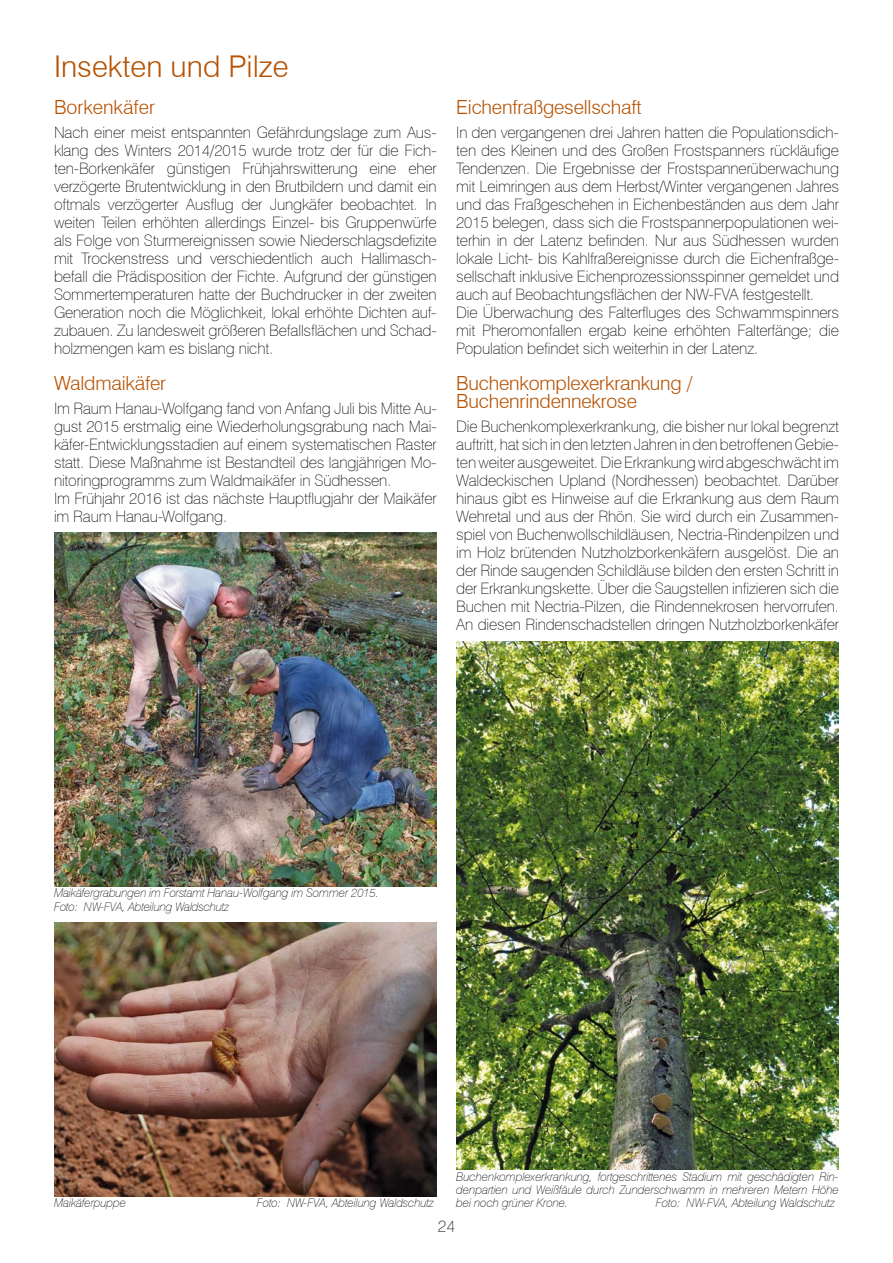
<style>
.page{position:relative;width:893px;height:1263px;background:#fff}
.page>*{position:absolute;margin:0;border:0;box-sizing:border-box;transform-origin:0 0}
.t1{font:300 30px "Swiss 721 BT";color:#b75100}
.t2{font:300 19.5px/18px "Swiss 721 BT";letter-spacing:-.01em;color:#b75100}
.t3{font:100 16.5px "Swiss 721 BT";color:#000}
.t4{font:100 15.75px/18px "Swiss 721 BT";letter-spacing:-.01em;color:#000;text-align:justify}
.t5{font:italic 100 12px/12.8px "Swiss 721 BT";letter-spacing:-.01em;color:#000}
</style>
<div class="page">
<img style="left:54px;top:533px;width:383px;height:353px">
<img style="left:54px;top:922px;width:383px;height:274px">
<img style="left:456px;top:641px;width:383px;height:528px">
<h1 class="t1" style="left:54px;top:48px;width:236px">Insekten und Pilze</h1>
<p class="t2" style="left:54px;top:98px;width:103px">Borkenkäfer</p>
<p class="t4" style="left:54px;top:123px;width:384px">Nach einer meist entspannten Gefährdungslage zum Aus&shy;klang des Winters 2014/2015 wurde trotz der für die Fich&shy;ten-Borkenkäfer günstigen Frühjahrswitterung eine eher verzögerte Brutentwicklung in den Brutbildern und damit ein oftmals verzögerter Ausflug der Jungkäfer beobachtet. In weiten Teilen erhöhten allerdings Einzel- bis Gruppenwürfe als Folge von Sturmereignissen sowie Niederschlagsdefizite mit Trockenstress und verschiedentlich auch Hallimasch&shy;befall die Prädisposition der Fichte. Aufgrund der günstigen Sommertemperaturen hatte der Buchdrucker in der zweiten Generation noch die Möglichkeit, lokal erhöhte Dichten auf&shy;zubauen. Zu landesweit größeren Befallsflächen und Schad&shy;holzmengen kam es bislang nicht.</p>
<p class="t2" style="left:54px;top:374px;width:114px">Waldmaikäfer</p>
<p class="t4" style="left:54px;top:399px;width:384px;text-align:left">Im Raum Hanau-Wolfgang fand von Anfang Juli bis Mitte Au&shy;gust 2015 erstmalig eine Wiederholungsgrabung nach Mai&shy;käfer-Entwicklungsstadien auf einem systematischen Raster statt. Diese Maßnahme ist Bestandteil des langjährigen Mo&shy;nitoringprogramms zum Waldmaikäfer in Südhessen.<br>Im Frühjahr 2016 ist das nächste Hauptflugjahr der Maikäfer im Raum Hanau-Wolfgang.</p>
<p class="t2" style="left:456px;top:98px;width:187px">Eichenfraßgesellschaft</p>
<p class="t4" style="left:456px;top:123px;width:384px;text-align:left">In den vergangenen drei Jahren hatten die Populationsdich&shy;ten des Kleinen und des Großen Frostspanners rückläufige Tendenzen. Die Ergebnisse der Frostspannerüberwachung mit Leimringen aus dem Herbst/Winter vergangenen Jahres und das Fraßgeschehen in Eichenbeständen aus dem Jahr 2015 belegen, dass sich die Frostspannerpopulationen wei&shy;terhin in der Latenz befinden. Nur aus Südhessen wurden lokale Licht- bis Kahlfraßereignisse durch die Eichenfraßge&shy;sellschaft inklusive Eichenprozessionsspinner gemeldet und auch auf Beobachtungsflächen der NW-FVA festgestellt.<br>Die Überwachung des Falterfluges des Schwammspinners mit Pheromonfallen ergab keine erhöhten Falterfänge; die Population befindet sich weiterhin in der Latenz.</p>
<p class="t2" style="left:456px;top:374px;width:238px">Buchenkomplexerkrankung /<br>Buchenrindennekrose</p>
<p class="t4" style="left:456px;top:417px;width:384px">Die Buchenkomplexerkrankung, die bisher nur lokal begrenzt auftritt, hat sich in den letzten Jahren in den betroffenen Gebie&shy;ten weiter ausgeweitet. Die Erkrankung wird abgeschwächt im Waldeckischen Upland (Nordhessen) beobachtet. Darüber hinaus gibt es Hinweise auf die Erkrankung aus dem Raum Wehretal und aus der Rhön. Sie wird durch ein Zusammen&shy;spiel von Buchenwollschildläusen, Nectria-Rindenpilzen und im Holz brütenden Nutzholzborkenkäfern ausgelöst. Die an der Rinde saugenden Schildläuse bilden den ersten Schritt in der Erkrankungskette. Über die Saugstellen infizieren sich die Buchen mit Nectria-Pilzen, die Rindennekrosen hervorrufen.<br>An diesen Rindenschadstellen dringen Nutzholzborkenkäfer</p>
<p class="t5" style="left:54px;top:886px;width:326px;line-height:13.5px">Maikäfergrabungen im Forstamt Hanau-Wolfgang im Sommer 2015.<br>Foto: NW-FVA, Abteilung Waldschutz</p>
<p class="t5" style="left:456px;top:1170px;width:384px">Buchenkomplexerkrankung, fortgeschrittenes Stadium mit geschädigten Rin&shy;denpartien und Weißfäule durch Zunderschwamm in mehreren Metern Höhe</p>
<p class="t5" style="left:54px;top:1196px;width:74px">Maikäferpuppe</p>
<p class="t5" style="left:257px;top:1196px;width:179px">Foto: NW-FVA, Abteilung Waldschutz</p>
<p class="t5" style="left:456px;top:1196px;width:113px">bei noch grüner Krone.</p>
<p class="t5" style="left:656px;top:1196px;width:181px">Foto: NW-FVA, Abteilung Waldschutz</p>
<p class="t3" style="left:438px;top:1216px;width:19px">24</p>
</div>
